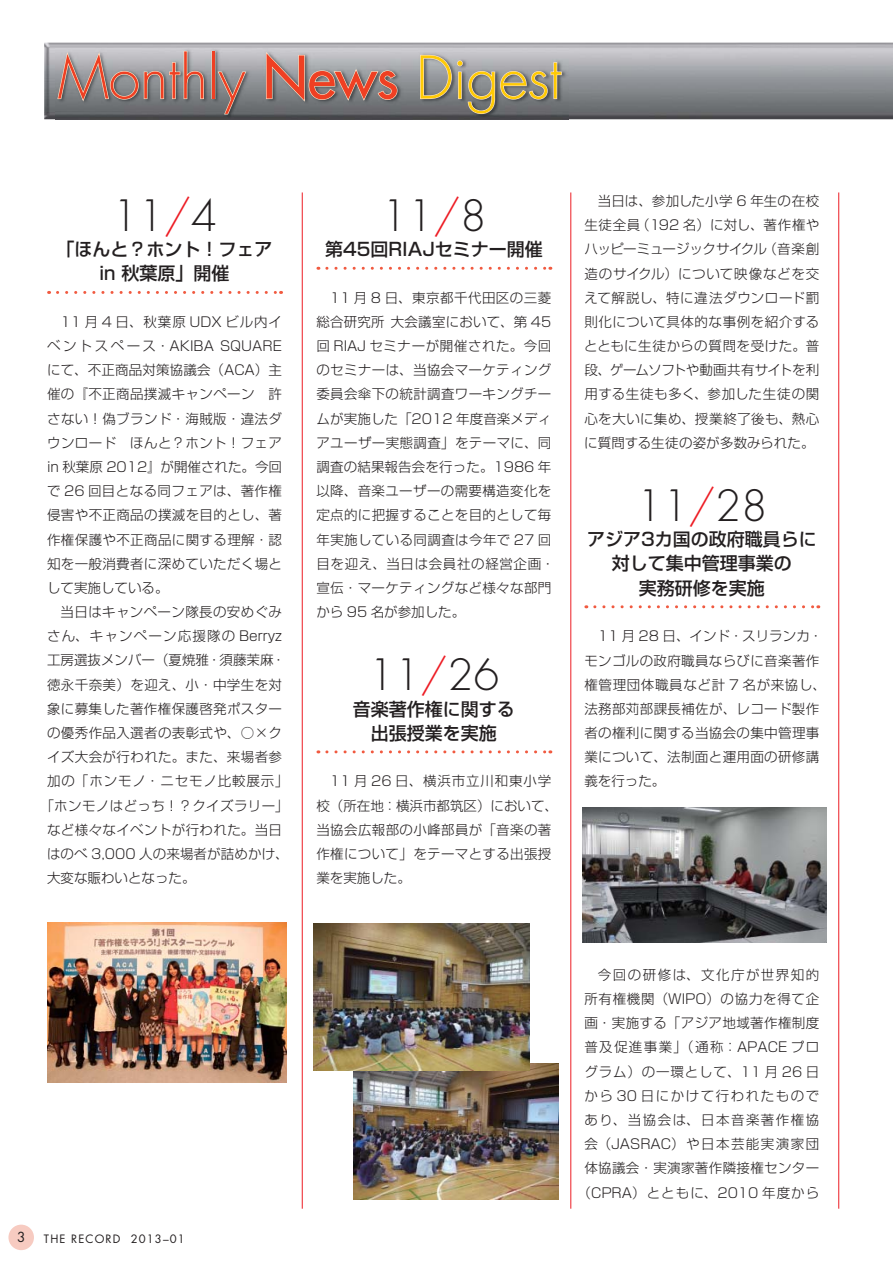
<style>
.page{position:relative;width:893px;height:1263px;background:#fff}
.page>*{position:absolute;margin:0;border:0;box-sizing:border-box;transform-origin:0 0}
.t1{font:300 42px "Futura";color:#231f20}
.t2{font:18px/24.2px "Shin Go Pr 6 Medium 90 pv RKSJ H";color:#231f20;text-align:center}
.t3{font:13.5px/24.2px "Shin Go Pr 6 Light 90 pv RKSJ H";letter-spacing:.025em;color:#231f20}
.t4{font:13.5px/24.2px "Shin Go Pr 6 Light 90 pv RKSJ H";letter-spacing:.065em;color:#231f20;text-align:right}
.t5{font:13.5px "Shin Go Pr 6 Light 90 pv RKSJ H";color:#231f20}
.t6{font:13.5px "Shin Go Pr 6 Light 90 pv RKSJ H";letter-spacing:.085em;color:#231f20}
.t7{font:13.5px "Futura";color:#231f20}
.t8{font:11.25px "Futura";letter-spacing:.1em;color:#231f20}
.s1{color:#ed1c24}
</style>
<div class="page">
<div style="left:8px;top:1225px;width:26px;height:25px;background:#f7cbc1;border-radius:50%"></div>
<svg style="left:58px;top:291px;width:224px;height:3px"></svg>
<svg style="left:327px;top:267px;width:224px;height:3px"></svg>
<svg style="left:327px;top:750px;width:224px;height:3px"></svg>
<svg style="left:595px;top:605px;width:224px;height:3px"></svg>
<img style="left:44px;top:43px;width:849px;height:76px">
<img style="left:56px;top:48px;width:512px;height:72px">
<div style="left:211px;top:51px;width:4px;height:48px;border:1px solid #ffe5ca"></div>
<svg style="left:57px;top:50px;width:148px;height:53px;background:#a9908d"></svg>
<hr style="left:212px;top:51px;width:3px;height:47px;background:#ef4023">
<svg style="left:217px;top:71px;width:30px;height:44px"></svg>
<svg style="left:265px;top:52px;width:133px;height:51px;background:#b1857f"></svg>
<svg style="left:419px;top:54px;width:143px;height:61px;background:#9e977d"></svg>
<hr style="left:302px;top:192px;width:1px;height:1017px;background:#ed1c24">
<hr style="left:570px;top:192px;width:1px;height:1017px;background:#ed1c24">
<hr style="left:838px;top:192px;width:1px;height:1017px;background:#ed1c24">
<img style="left:47px;top:923px;width:240px;height:159px">
<img style="left:582px;top:808px;width:244px;height:135px">
<img style="left:353px;top:1064px;width:205px;height:135px">
<img style="left:314px;top:924px;width:215px;height:146px">
<h1 class="t1" style="left:112px;top:196px;width:106px">11<span class="s1">/</span>4</h1>
<h2 class="t2" style="left:57px;top:240px;width:217px">「ほんと？ホント！フェアin 秋葉原」開催</h2>
<p class="t3" style="left:47px;top:312px;width:236px;text-align:justify;text-indent:14px">11 月 4 日、秋葉原 UDX ビル内イベントスペース・AKIBA SQUAREにて、不正商品対策協議会（ACA）主催の『不正商品撲滅キャンペーン　許さない！偽ブランド・海賊版・違法ダウンロード　ほんと？ホント！フェアin 秋葉原 2012』が開催された。今回で 26 回目となる同フェアは、著作権侵害や不正商品の撲滅を目的とし、著作権保護や不正商品に関する理解・認知を一般消費者に深めていただく場として実施している。</p>
<p class="t3" style="left:61px;top:602px;width:223px">当日はキャンペーン隊長の安めぐみ</p>
<p class="t6" style="left:47px;top:631px;width:236px">さん、キャンペーン応援隊の Berryz</p>
<p class="t5" style="left:47px;top:655px;width:240px">工房選抜メンバー（夏焼雅・須藤茉麻・</p>
<p class="t3" style="left:47px;top:674px;width:236px">徳永千奈美）を迎え、小・中学生を対</p>
<p class="t3" style="left:47px;top:699px;width:236px">象に募集した著作権保護啓発ポスター</p>
<p class="t3" style="left:47px;top:723px;width:236px">の優秀作品入選者の表彰式や、○×ク</p>
<p class="t3" style="left:47px;top:747px;width:236px">イズ大会が行われた。また、来場者参</p>
<p class="t4" style="left:47px;top:771px;width:243px">加の「ホンモノ・ニセモノ比較展示」</p>
<p class="t3" style="left:40px;top:795px;width:250px">「ホンモノはどっち！？クイズラリー」</p>
<p class="t3" style="left:47px;top:819px;width:236px">など様々なイベントが行われた。当日</p>
<p class="t3" style="left:47px;top:844px;width:243px">はのべ 3,000 人の来場者が詰めかけ、</p>
<p class="t5" style="left:47px;top:873px;width:150px">大変な賑わいとなった。</p>
<p class="t7" style="left:17px;top:1231px;width:10px">3</p>
<p class="t8" style="left:44px;top:1234px;width:142px">THE RECORD 2013–01</p>
<h1 class="t1" style="left:381px;top:196px;width:106px">11<span class="s1">/</span>8</h1>
<h2 class="t2" style="left:325px;top:240px;width:219px">第45回RIAJセミナー開催</h2>
<p class="t3" style="left:316px;top:287px;width:240px;text-indent:14px">11 月 8 日、東京都千代田区の三菱総合研究所 大会議室において、第 45回 RIAJ セミナーが開催された。今回のセミナーは、当協会マーケティング委員会傘下の統計調査ワーキングチームが実施した「2012 年度音楽メディアユーザー実態調査」をテーマに、同調査の結果報告会を行った。1986 年以降、音楽ユーザーの需要構造変化を定点的に把握することを目的として毎年実施している同調査は今年で 27 回目を迎え、当日は会員社の経営企画・宣伝・マーケティングなど様々な部門から 95 名が参加した。</p>
<h1 class="t1" style="left:368px;top:656px;width:133px">11<span class="s1">/</span>26</h1>
<h2 class="t2" style="left:353px;top:699px;width:163px">音楽著作権に関する出張授業を実施</h2>
<p class="t3" style="left:316px;top:771px;width:243px;text-indent:14px">11 月 26 日、横浜市立川和東小学校（所在地：横浜市都筑区）において、当協会広報部の小峰部員が「音楽の著作権について」をテーマとする出張授業を実施した。</p>
<p class="t3" style="left:584px;top:191px;width:237px;text-align:justify;text-indent:14px">当日は、参加した小学 6 年生の在校生徒全員（192 名）に対し、著作権やハッピーミュージックサイクル（音楽創造のサイクル）について映像などを交えて解説し、特に違法ダウンロード罰則化について具体的な事例を紹介するとともに生徒からの質問を受けた。普段、ゲームソフトや動画共有サイトを利用する生徒も多く、参加した生徒の関心を大いに集め、授業終了後も、熱心に質問する生徒の姿が多数みられた。</p>
<h1 class="t1" style="left:636px;top:486px;width:133px">11<span class="s1">/</span>28</h1>
<h2 class="t2" style="left:587px;top:530px;width:231px">アジア3カ国の政府職員らに対して集中管理事業の<br>実務研修を実施</h2>
<p class="t3" style="left:584px;top:626px;width:243px;text-indent:14px">11 月 28 日、インド・スリランカ・モンゴルの政府職員ならびに音楽著作権管理団体職員など計 7 名が来協し、法務部苅部課長補佐が、レコード製作者の権利に関する当協会の集中管理事業について、法制面と運用面の研修講義を行った。</p>
<p class="t4" style="left:578px;top:965px;width:243px">今回の研修は、文化庁が世界知的<br>所有権機関（WIPO）の協力を得て企画・実施する「アジア地域著作権制度普及促進事業」（通称：APACE プログラム）の一環として、11 月 26 日から 30 日にかけて行われたものであり、当協会は、日本音楽著作権協会（JASRAC）や日本芸能実演家団体協議会・実演家著作隣接権センター（CPRA）とともに、2010 年度から</p>
</div>
